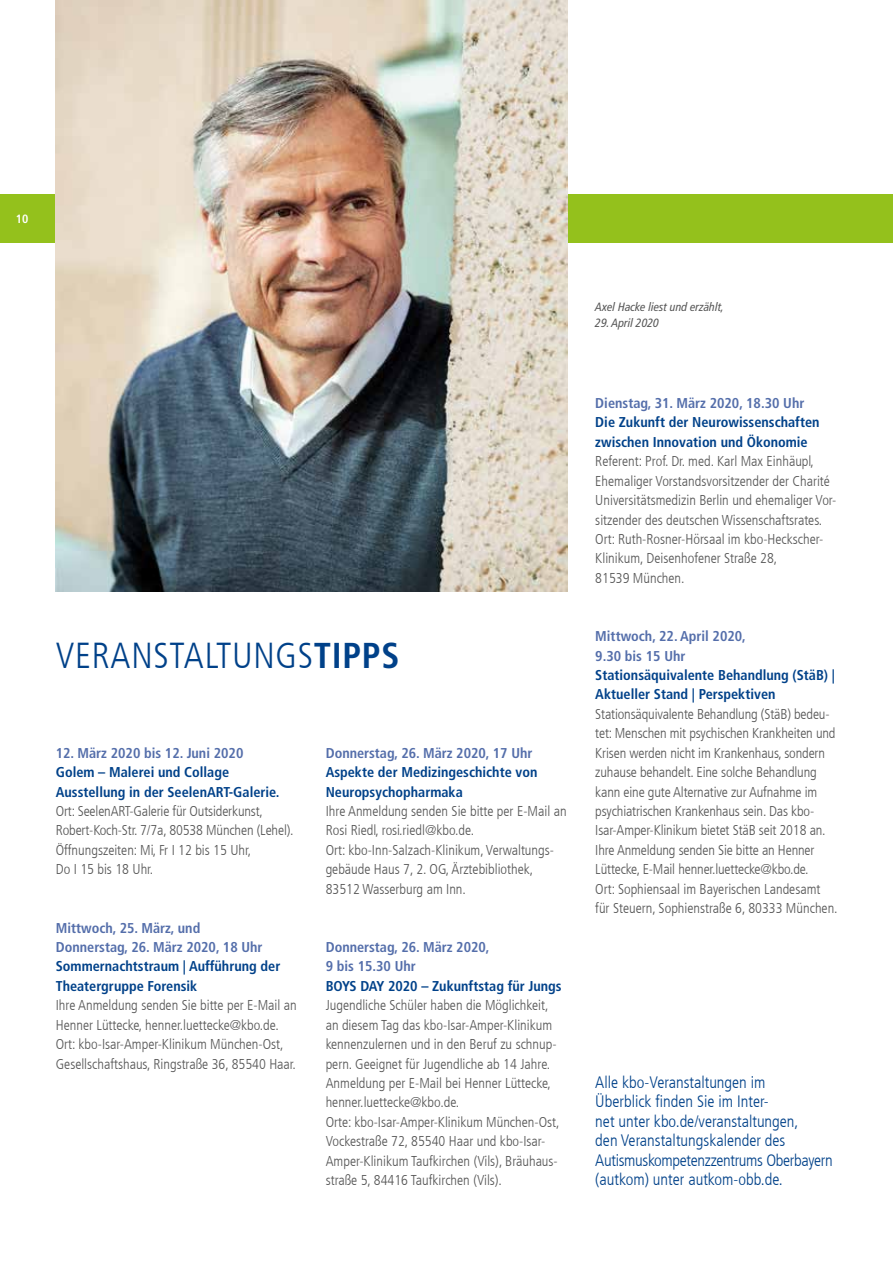
<style>
.page{position:relative;width:893px;height:1263px;background:#fff}
.page>*{position:absolute;margin:0;border:0;box-sizing:border-box;transform-origin:0 0}
.t1{font:300 condensed 36px "Frutiger LT Com";letter-spacing:.02em;color:#004189}
.t2{font:300 condensed 16.5px/19.4px "Frutiger LT Com";color:#004189}
.t3{font:300 condensed 14.25px/19.4px "Frutiger LT Com";color:#565656}
.t4{font:700 condensed 14.25px/19.4px "Frutiger LT Com";color:#004189}
.t5{font:700 condensed 14.25px/19.4px "Frutiger LT Com";color:#546eaa}
.t6{font:italic condensed 12px "Frutiger LT Com";color:#565656}
.t7{font:700 condensed 12px "Frutiger LT Com";color:#fff}
.s1{font-weight:700}
</style>
<div class="page">
<div style="left:0;top:194px;width:893px;height:49px;background:#94c11c"></div>
<img style="left:56px;top:0;width:511px;height:591px">
<p class="t7" style="left:16px;top:212px;width:14px">10</p>
<h1 class="t1" style="left:56px;top:635px;width:345px">VERANSTALTUNGS<span class="s1">TIPPS</span></h1>
<p class="t5" style="left:56px;top:743px;width:189px">12. März 2020 bis 12. Juni 2020</p>
<p class="t4" style="left:56px;top:762px;width:225px">Golem – Malerei und Collage<br>Ausstellung in der SeelenART-Galerie.</p>
<p class="t3" style="left:56px;top:801px;width:239px">Ort: SeelenART-Galerie für Outsiderkunst, Robert-Koch-Str. 7/7a, 80538 München (Lehel).<br>Öffnungszeiten: Mi, Fr I 12 bis 15 Uhr,<br>Do I 15 bis 18 Uhr.</p>
<p class="t5" style="left:56px;top:918px;width:208px">Mittwoch, 25. März, und<br>Donnerstag, 26. März 2020, 18 Uhr</p>
<p class="t4" style="left:56px;top:957px;width:226px">Sommernachtstraum | Aufführung der<br>Theatergruppe Forensik</p>
<p class="t3" style="left:56px;top:996px;width:242px">Ihre Anmeldung senden Sie bitte per E-Mail an Henner Lüttecke, henner.luettecke@kbo.de.<br>Ort: kbo-Isar-Amper-Klinikum München-Ost, Gesellschaftshaus, Ringstraße 36, 85540 Haar.</p>
<p class="t5" style="left:326px;top:743px;width:208px">Donnerstag, 26. März 2020, 17 Uhr</p>
<p class="t4" style="left:326px;top:762px;width:213px">Aspekte der Medizingeschichte von<br>Neuropsychopharmaka</p>
<p class="t3" style="left:326px;top:801px;width:242px">Ihre Anmeldung senden Sie bitte per E-Mail an Rosi Riedl, rosi.riedl@kbo.de.<br>Ort: kbo-Inn-Salzach-Klinikum, Verwaltungs&shy;gebäude Haus 7, 2. OG, Ärztebibliothek, 83512 Wasserburg am Inn.</p>
<p class="t5" style="left:326px;top:937px;width:165px">Donnerstag, 26. März 2020,<br>9 bis 15.30 Uhr</p>
<p class="t4" style="left:326px;top:976px;width:237px">BOYS DAY 2020 – Zukunftstag für Jungs</p>
<p class="t3" style="left:326px;top:996px;width:235px">Jugendliche Schüler haben die Möglichkeit, an diesem Tag das kbo-Isar-Amper-Klinikum kennenzulernen und in den Beruf zu schnup&shy;pern. Geeignet für Jugendliche ab 14 Jahre.<br>Anmeldung per E-Mail bei Henner Lüttecke, henner.luettecke@kbo.de.<br>Orte: kbo-Isar-Amper-Klinikum München-Ost, Vockestraße 72, 85540 Haar und kbo-Isar-Amper-Klinikum Taufkirchen (Vils), Bräuhaus&shy;straße 5, 84416 Taufkirchen (Vils).</p>
<p class="t6" style="left:595px;top:300px;width:130px">Axel Hacke liest und erzählt,</p>
<p class="t6" style="left:595px;top:316px;width:65px">29. April 2020</p>
<p class="t5" style="left:595px;top:393px;width:211px">Dienstag, 31. März 2020, 18.30 Uhr</p>
<p class="t4" style="left:595px;top:413px;width:226px">Die Zukunft der Neurowissenschaften zwischen Innovation und Ökonomie</p>
<p class="t3" style="left:595px;top:452px;width:243px">Referent: Prof. Dr. med. Karl Max Einhäupl, Ehemaliger Vorstandsvorsitzender der Charité Universitätsmedizin Berlin und ehemaliger Vor&shy;sitzender des deutschen Wissenschaftsrates.<br>Ort: Ruth-Rosner-Hörsaal im kbo-Heckscher-Klinikum, Deisenhofener Straße 28,<br>81539 München.</p>
<p class="t5" style="left:595px;top:626px;width:152px">Mittwoch, 22. April 2020,<br>9.30 bis 15 Uhr</p>
<p class="t4" style="left:595px;top:665px;width:241px">Stationsäquivalente Behandlung (StäB) |<br>Aktueller Stand | Perspektiven</p>
<p class="t3" style="left:595px;top:704px;width:244px">Stationsäquivalente Behandlung (StäB) bedeu&shy;tet: Menschen mit psychischen Krankheiten und Krisen werden nicht im Krankenhaus, sondern zuhause behandelt. Eine solche Behandlung kann eine gute Alternative zur Aufnahme im psychiatrischen Krankenhaus sein. Das kbo-Isar-Amper-Klinikum bietet StäB seit 2018 an.<br>Ihre Anmeldung senden Sie bitte an Henner Lüttecke, E-Mail henner.luettecke@kbo.de.<br>Ort: Sophiensaal im Bayerischen Landesamt für Steuern, Sophienstraße 6, 80333 München.</p>
<p class="t2" style="left:595px;top:1073px;width:239px">Alle kbo-Veranstaltungen im<br>Überblick finden Sie im Inter-<br>net unter kbo.de/veranstaltungen,<br>den Veranstaltungskalender des Autismuskompetenzzentrums Oberbayern (autkom) unter autkom-obb.de.</p>
</div>
